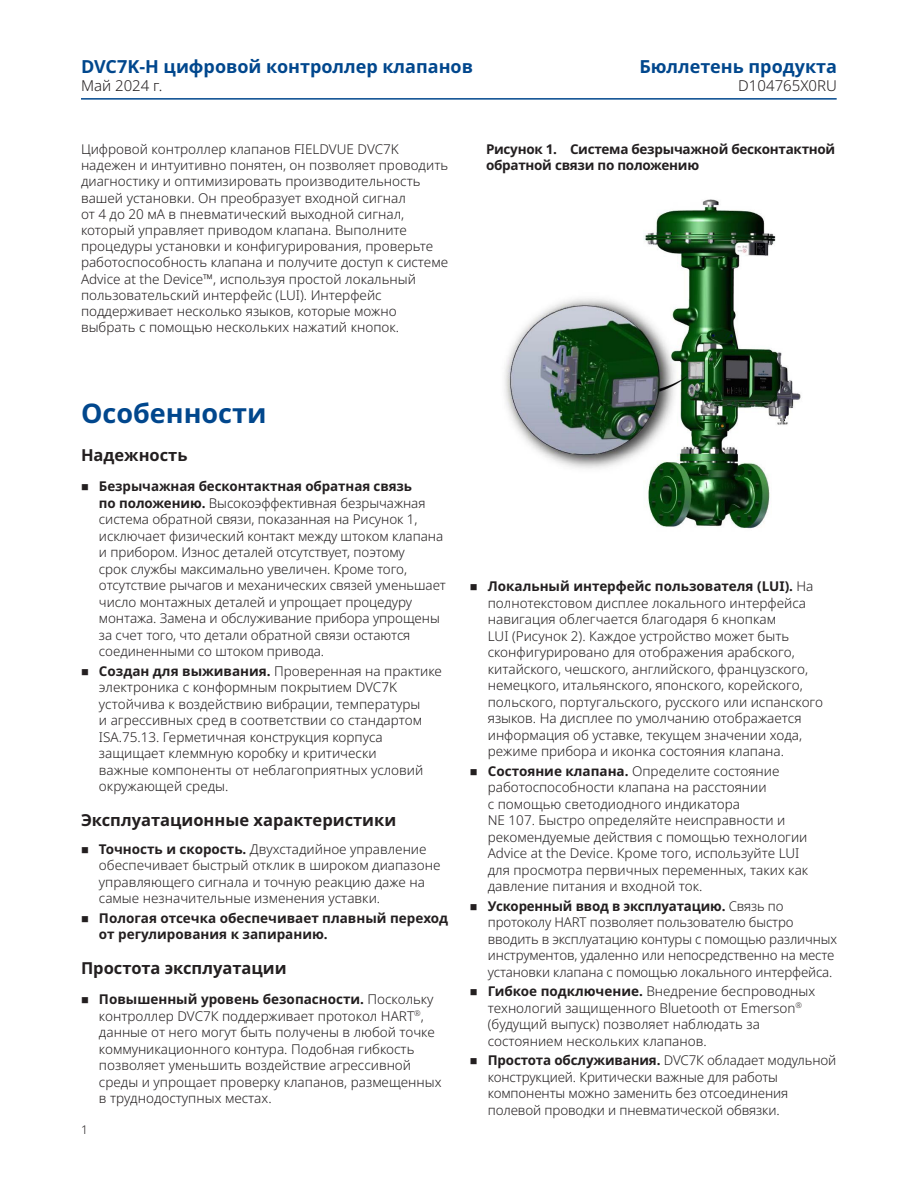
<style>
.page{position:relative;width:918px;height:1188px;background:#fff}
.page>*{position:absolute;margin:0;border:0;box-sizing:border-box;transform-origin:0 0}
._02_Section_title{font:700 27px "Noto Sans";color:#01478d}
.t1{font:700 18px "Noto Sans";color:#01478d}
._02_Subhead_2{font:700 16.5px "Noto Sans";color:#231f20}
.t2{font:300 15px "Noto Sans";color:#231f20}
._01_Body_text{font:300 13.5px/16.5px "Noto Sans";color:#231f20}
.t3{font:700 13.5px/16.5px "Noto Sans";color:#231f20}
.t4{font:700 13.5px/16.5px "Noto Sans";letter-spacing:-.02em;color:#231f20}
.t5{font:300 12px "Noto Sans";color:#231f20}
.s1{font-weight:700}
</style>
<div class="page">
<hr style="left:81px;top:98px;width:756px;height:2px;background:#01478d">
<img style="left:504px;top:199px;width:297px;height:330px">
<h2 class="t1" style="left:81px;top:57px;width:394px">DVC7K-H цифровой контроллер клапанов</h2>
<h2 class="t1" style="left:639px;top:57px;width:199px">Бюллетень продукта</h2>
<p class="t2" style="left:81px;top:77px;width:83px">Май 2024 г.</p>
<p class="t2" style="left:738px;top:77px;width:100px">D104765X0RU</p>
<p class="_01_Body_text" style="left:81px;top:141px;width:369px">Цифровой контроллер клапанов FIELDVUE DVC7K надежен и интуитивно понятен, он позволяет проводить диагностику и оптимизировать производительность вашей установки. Он преобразует входной сигнал<br>от 4 до 20 мА в пневматический выходной сигнал, который управляет приводом клапана. Выполните процедуры установки и конфигурирования, проверьте работоспособность клапана и получите доступ к системе Advice at the Device™, используя простой локальный пользовательский интерфейс (LUI). Интерфейс поддерживает несколько языков, которые можно выбрать с помощью нескольких нажатий кнопок.</p>
<p class="_02_Section_title" style="left:81px;top:398px;width:187px">Особенности</p>
<p class="_02_Subhead_2" style="left:81px;top:446px;width:108px">Надежность</p>
<p class="_01_Body_text" style="left:99px;top:478px;width:349px"><span class="s1">Безрычажная бесконтактная обратная связь<br>по положению.</span> Высокоэффективная безрычажная система обратной связи, показанная на Рисунок 1, исключает физический контакт между штоком клапана и прибором. Износ деталей отсутствует, поэтому<br>срок службы максимально увеличен. Кроме того, отсутствие рычагов и механических связей уменьшает число монтажных деталей и упрощает процедуру монтажа. Замена и обслуживание прибора упрощены за счет того, что детали обратной связи остаются соединенными со штоком привода.</p>
<p class="_01_Body_text" style="left:99px;top:663px;width:345px"><span class="s1">Создан для выживания.</span> Проверенная на практике электроника с конформным покрытием DVC7K устойчива к воздействию вибрации, температуры<br>и агрессивных сред в соответствии со стандартом ISA.75.13. Герметичная конструкция корпуса защищает клеммную коробку и критически<br>важные компоненты от неблагоприятных условий окружающей среды.</p>
<p class="_02_Subhead_2" style="left:81px;top:811px;width:317px">Эксплуатационные характеристики</p>
<p class="_01_Body_text" style="left:99px;top:841px;width:343px"><span class="s1">Точность и скорость.</span> Двухстадийное управление обеспечивает быстрый отклик в широком диапазоне управляющего сигнала и точную реакцию даже на самые незначительные изменения уставки.</p>
<p class="t3" style="left:99px;top:910px;width:351px">Пологая отсечка обеспечивает плавный переход от регулирования к запиранию.</p>
<p class="_02_Subhead_2" style="left:81px;top:959px;width:207px">Простота эксплуатации</p>
<p class="_01_Body_text" style="left:99px;top:992px;width:344px"><span class="s1">Повышенный уровень безопасности.</span> Поскольку контроллер DVC7К поддерживает протокол HART<sup>®</sup>, данные от него могут быть получены в любой точке коммуникационного контура. Подобная гибкость позволяет уменьшить воздействие агрессивной среды и упрощает проверку клапанов, размещенных в труднодоступных местах.</p>
<p class="t5" style="left:81px;top:1123px;width:8px">1</p>
<p class="t4" style="left:486px;top:141px;width:351px">Рисунок 1. Система безрычажной бесконтактной обратной связи по положению</p>
<p class="_01_Body_text" style="left:488px;top:578px;width:337px"><span class="s1">Локальный интерфейс пользователя (LUI).</span> На полнотекстовом дисплее локального интерфейса навигация облегчается благодаря 6 кнопкам<br>LUI (Рисунок 2). Каждое устройство может быть сконфигурировано для отображения арабского, китайского, чешского, английского, французского, немецкого, итальянского, японского, корейского, польского, португальского, русского или испанского языков. На дисплее по умолчанию отображается информация об уставке, текущем значении хода, режиме прибора и иконка состояния клапана.</p>
<p class="_01_Body_text" style="left:488px;top:763px;width:322px"><span class="s1">Состояние клапана.</span> Определите состояние работоспособности клапана на расстоянии<br>с помощью светодиодного индикатора<br>NE 107. Быстро определяйте неисправности и рекомендуемые действия с помощью технологии Advice at the Device. Кроме того, используйте LUI для просмотра первичных переменных, таких как давление питания и входной ток.</p>
<p class="_01_Body_text" style="left:488px;top:898px;width:351px"><span class="s1">Ускоренный ввод в эксплуатацию.</span> Связь по протоколу HART позволяет пользователю быстро вводить в эксплуатацию контуры с помощью различных инструментов, удаленно или непосредственно на месте установки клапана с помощью локального интерфейса.</p>
<p class="_01_Body_text" style="left:488px;top:983px;width:329px"><span class="s1">Гибкое подключение.</span> Внедрение беспроводных технологий защищенного Bluetooth от Emerson<sup>® </sup>(будущий выпуск) позволяет наблюдать за состоянием нескольких клапанов.</p>
<p class="_01_Body_text" style="left:488px;top:1052px;width:350px"><span class="s1">Простота обслуживания.</span> DVC7К обладает модульной конструкцией. Критически важные для работы компоненты можно заменить без отсоединения полевой проводки и пневматической обвязки.</p>
</div>
